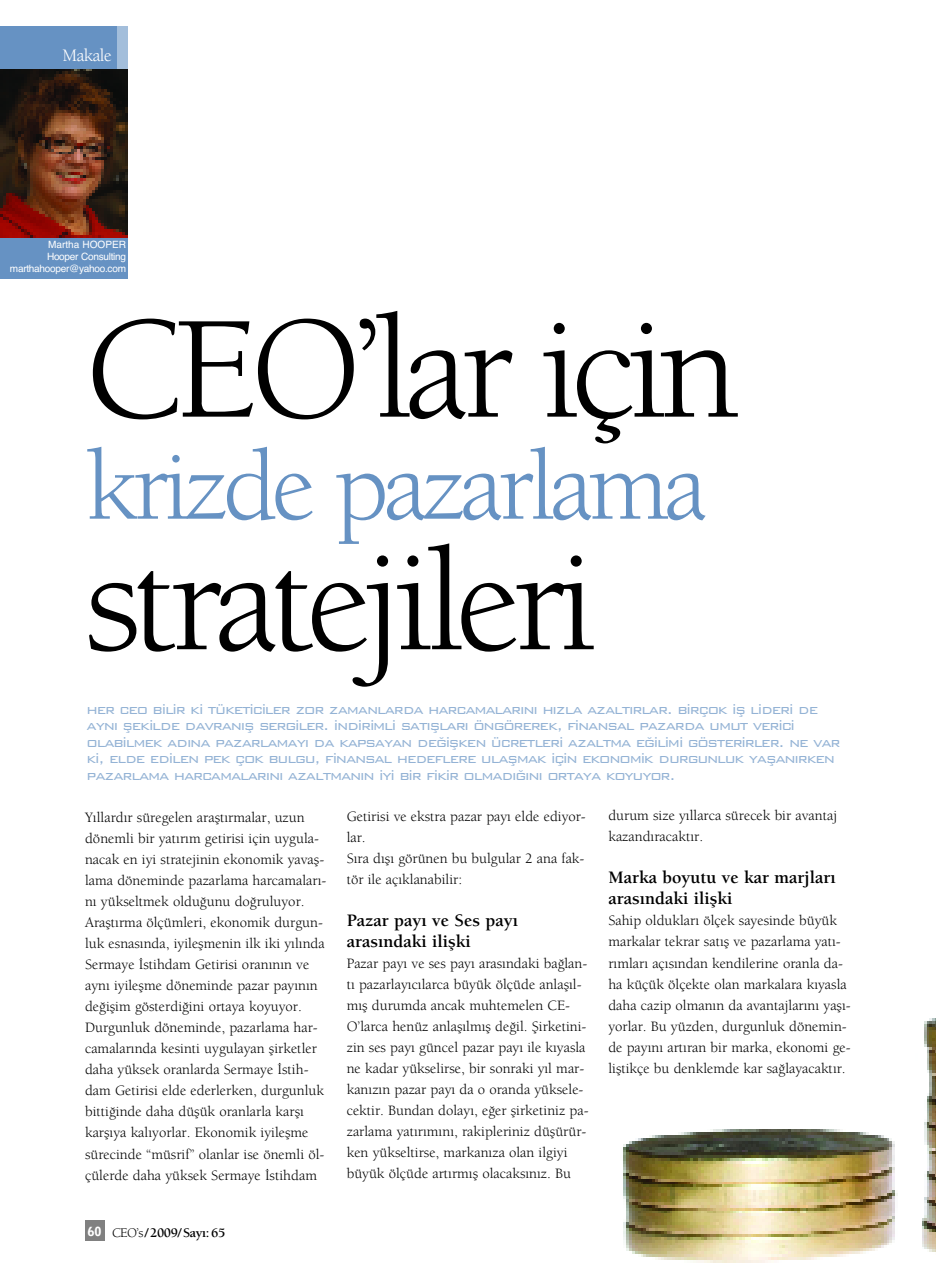
<style>
.page{position:relative;width:936px;height:1276px;background:#fff}
.page>*{position:absolute;margin:0;border:0;box-sizing:border-box;transform-origin:0 0}
.t1{font:150px "Berkeley T Book";letter-spacing:-.05em;color:#000}
.t2{font:102px "Berkeley T Book";letter-spacing:-.05em;color:#6692c3}
.t3{font:18px/21px "Berkeley T Bold";color:#000}
.t4{font:18px "Berkeley T Book";letter-spacing:-.025em;color:#fff}
.t5{font:16.5px/16.5px "Bank Gothic Light Ti";letter-spacing:-.075em;color:#94b3d5}
.t6{font:14.7px/21px "Berkeley T Book";color:#000}
.t7{font:13.5px "Berkeley T Bold";letter-spacing:-.025em;color:#000}
.t8{font:12.6px "Bell Gothic BT Black Ti";color:#fff}
.t9{font:10.05px/12px "Helvetica TU";letter-spacing:-.03em;color:#fff;text-align:right}
.s1{font-family:"Berkeley T Book"}
</style>
<div class="page">
<div style="left:85px;top:1220px;width:19px;height:21px;background:#808080"></div>
<img style="left:0;top:69px;width:128px;height:169px">
<div style="left:0;top:27px;width:128px;height:42px;background:#6692c3"></div>
<div style="left:0;top:238px;width:128px;height:40px;background:#6692c3"></div>
<div style="left:117px;top:27px;width:11px;height:42px;background:#a3bedb"></div>
<img style="left:922px;top:1018px;width:13px;height:234px">
<img style="left:623px;top:1129px;width:275px;height:134px">
<p class="t4" style="left:62px;top:42px;width:51px">Makale</p>
<p class="t9" style="left:10px;top:238px;width:118px">Martha HOOPER<br>Hooper Consulting marthahooper@yahoo.com</p>
<h1 class="t1" style="left:85px;top:254px;width:656px">CEO’lar için</h1>
<h2 class="t2" style="left:85px;top:408px;width:623px">krizde pazarlama</h2>
<h1 class="t1" style="left:85px;top:487px;width:513px">stratejileri</h1>
<p class="t5" style="left:87px;top:701px;width:755px">her ceo bilir ki tüketiciler zor zamanlarda harcamalar›n› h›zla azalt›rlar. birçok ifl lideri de ayn› flekilde davran›fl sergiler. indirimli sat›fllar› öngörerek, finansal pazarda umut verici olabilmek ad›na pazarlamay› da kapsayan de¤iflken ücretleri azaltma e¤ilimi gösterirler. ne var ki, elde edilen pek çok bulgu, finansal hedeflere ulaflmak için ekonomik durgunluk yaflan›rken pazarlama harcamalar›n› azaltman›n iyi bir fikir olmad›¤›n› ortaya koyuyor.</p>
<p class="t6" style="left:85px;top:806px;width:243px">Y›llard›r süregelen araflt›rmalar, uzun dönemli bir yat›r›m getirisi için uygula&shy;nacak en iyi stratejinin ekonomik yavafl&shy;lama döneminde pazarlama harcamalar›- n› yükseltmek oldu¤unu do¤ruluyor.<br>Araflt›rma ölçümleri, ekonomik durgun&shy;luk esnas›nda, iyileflmenin ilk iki y›l›nda Sermaye ‹stihdam Getirisi oran›n›n ve ayn› iyileflme döneminde pazar pay›n›n de¤iflim gösterdi¤ini ortaya koyuyor.<br>Durgunluk döneminde, pazarlama har&shy;camalar›nda kesinti uygulayan flirketler daha yüksek oranlarda Sermaye ‹stih&shy;dam Getirisi elde ederlerken, durgunluk bitti¤inde daha düflük oranlarla karfl› karfl›ya kal›yorlar. Ekonomik iyileflme sürecinde “müsrif” olanlar ise önemli öl&shy;çülerde daha yüksek Sermaye ‹stihdam</p>
<p class="t6" style="left:347px;top:805px;width:240px">Getirisi ve ekstra pazar pay› elde ediyor&shy;lar.<br>S›ra d›fl› görünen bu bulgular 2 ana fak&shy;tör ile aç›klanabilir:</p>
<p class="t3" style="left:347px;top:908px;width:173px">Pazar pay› ve Ses pay› aras›ndaki iliflki</p>
<p class="t6" style="left:347px;top:952px;width:243px">Pazar pay› ve ses pay› aras›ndaki ba¤lan&shy;t› pazarlay›c›larca büyük ölçüde anlafl›l&shy;m›fl durumda ancak muhtemelen CE-O’larca henüz anlafl›lm›fl de¤il. fiirketini&shy;zin ses pay› güncel pazar pay› ile k›yasla ne kadar yükselirse, bir sonraki y›l mar&shy;kan›z›n pazar pay› da o oranda yüksele&shy;cektir. Bundan dolay›, e¤er flirketiniz pa&shy;zarlama yat›r›m›n›, rakipleriniz düflürür&shy;ken yükseltirse, markan›za olan ilgiyi büyük ölçüde art›rm›fl olacaks›n›z. Bu</p>
<p class="t8" style="left:88px;top:1223px;width:16px">60</p>
<p class="t7" style="left:112px;top:1222px;width:115px"><span class="s1">CEO’s</span>/2009/Say›:65</p>
<p class="t6" style="left:608px;top:804px;width:230px">durum size y›llarca sürecek bir avantaj kazand›racakt›r.</p>
<p class="t3" style="left:608px;top:866px;width:229px">Marka boyutu ve kar marjlar› aras›ndaki iliflki</p>
<p class="t6" style="left:608px;top:909px;width:244px">Sahip olduklar› ölçek sayesinde büyük markalar tekrar sat›fl ve pazarlama yat›- r›mlar› aç›s›ndan kendilerine oranla da&shy;ha küçük ölçekte olan markalara k›yasla daha cazip olman›n da avantajlar›n› yafl›- yorlar. Bu yüzden, durgunluk dönemin&shy;de pay›n› art›ran bir marka, ekonomi ge&shy;lifltikçe bu denklemde kar sa¤layacakt›r.</p>
</div>
